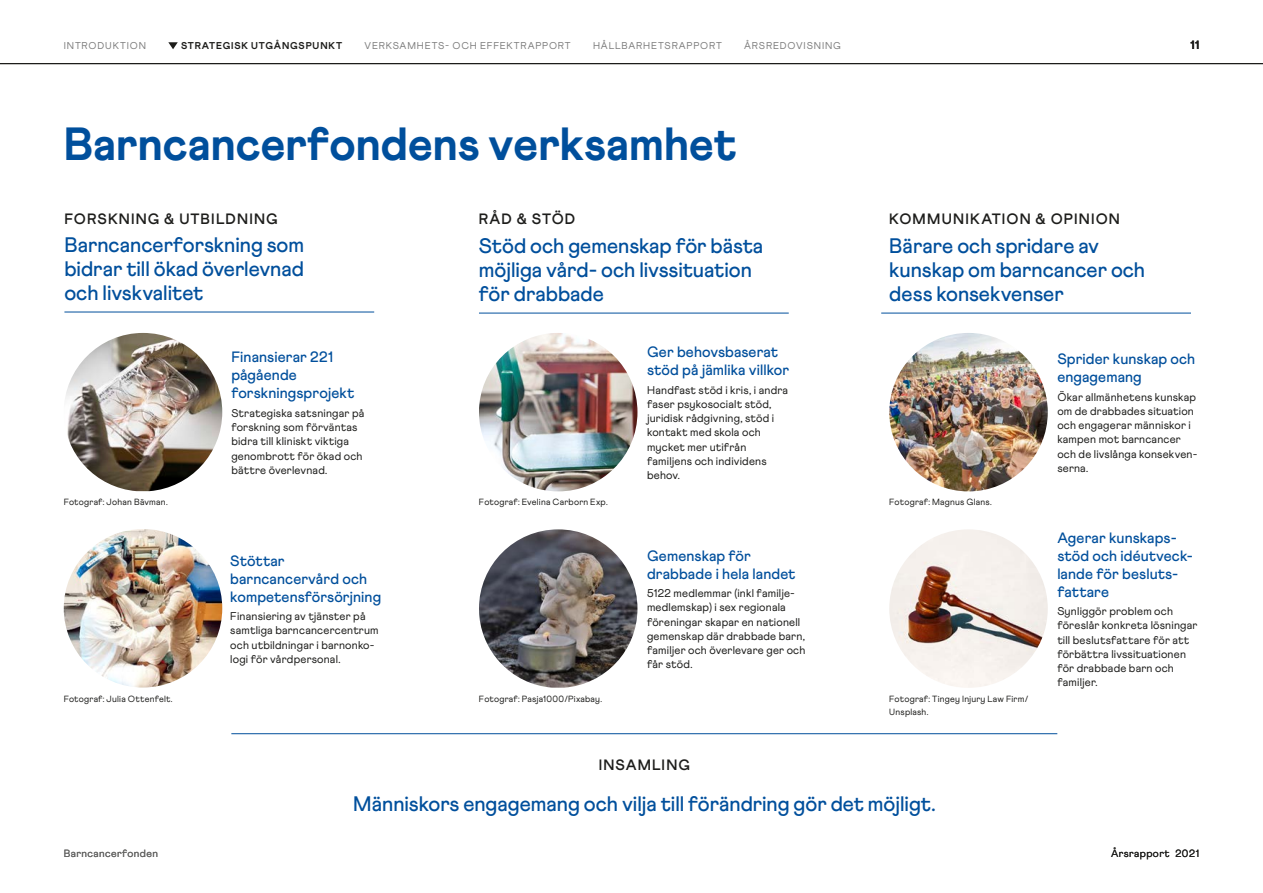
<style>
.page{position:relative;width:1263px;height:893px;background:#fff}
.page>*{position:absolute;margin:0;border:0;box-sizing:border-box;transform-origin:0 0}
._2021_Rubrik_1_Bold{font:800 46.5px "Athletics";color:#004f9c}
._2021_Rubrik_3_mediu{font:500 21px/24px "Athletics";color:#004f9c}
.Rubrik_3_fvb{font:500 21px "Athletics";color:#004f9c}
._2021_Underrubrik2_f{font:500 15px/18px "Athletics";letter-spacing:.005em;color:#004f9c}
._2021_Nedryckare_ver{font:700 15px "Athletics";letter-spacing:.075em;color:#1d1d1b}
.Underrubrik2_fakta{font:500 15px/18px "Athletics";letter-spacing:.005em;color:#004f9c}
.sidnummer{font:800 12px "Athletics";color:#1d1d1b}
.Fakta_brödtext{font:11.25px/14.2px "Athletics";letter-spacing:.015em;color:#1d1d1b}
.footer_vänster{font:10.5px "Athletics";letter-spacing:.04em;color:#646463}
.footer_höger{font:10.5px "Athletics";letter-spacing:.04em;color:#1d1d1b}
.t1{font:9.9px "Athletics";letter-spacing:.085em;color:#7c7c7c}
.t2{font:800 9.9px "Athletics";letter-spacing:.085em;color:#1d1d1b}
.Fotograftext{font:9px/12.3px "Athletics";letter-spacing:.025em;color:#1d1d1b}
</style>
<div class="page">
<img style="left:64px;top:333px;width:158px;height:158px;border-radius:77px">
<img style="left:479px;top:333px;width:158px;height:158px;border-radius:79px">
<img style="left:889px;top:333px;width:159px;height:158px;border-radius:79px">
<img style="left:479px;top:529px;width:158px;height:159px;border-radius:78px">
<img style="left:889px;top:529px;width:159px;height:159px;border-radius:79px">
<img style="left:64px;top:529px;width:158px;height:158px;border-radius:79px">
<hr style="left:479px;top:313px;width:310px;height:1px;background:#004f9c">
<hr style="left:881px;top:313px;width:310px;height:1px;background:#004f9c">
<hr style="left:231px;top:733px;width:826px;height:1px;background:#004f9c">
<hr style="left:64px;top:312px;width:310px;height:1px;background:#004f9c">
<svg style="left:168px;top:42px;width:10px;height:7px"></svg>
<hr style="left:0;top:63px;width:1263px;height:1px;background:#1d1d1b">
<p class="t1" style="left:64px;top:40px;width:84px">INTRODUKTION</p>
<p class="t2" style="left:181px;top:40px;width:163px">STRATEGISK UTGÅNGSPUNKT</p>
<p class="t1" style="left:365px;top:40px;width:208px">VERKSAMHETS- OCH EFFEKTRAPPORT</p>
<p class="t1" style="left:593px;top:40px;width:130px">HÅLLBARHETSRAPPORT</p>
<p class="t1" style="left:744px;top:40px;width:98px">ÅRSREDOVISNING</p>
<p class="_2021_Rubrik_1_Bold" style="left:64px;top:116px;width:675px">Barncancerfondens verksamhet</p>
<p class="_2021_Nedryckare_ver" style="left:64px;top:210px;width:215px">FORSKNING &amp; UTBILDNING</p>
<p class="_2021_Nedryckare_ver" style="left:479px;top:210px;width:98px">RÅD &amp; STÖD</p>
<p class="_2021_Nedryckare_ver" style="left:889px;top:210px;width:232px">KOMMUNIKATION &amp; OPINION</p>
<p class="_2021_Rubrik_3_mediu" style="left:64px;top:233px;width:241px;text-align:justify">Barncancerforskning som bidrar till ökad överlevnad och livskvalitet</p>
<p class="_2021_Rubrik_3_mediu" style="left:479px;top:234px;width:286px">Stöd och gemenskap för bästa möjliga vård- och livssituation för drabbade</p>
<p class="_2021_Rubrik_3_mediu" style="left:889px;top:234px;width:257px">Bärare och spridare av kunskap om barncancer och dess konsekvenser</p>
<p class="sidnummer" style="left:1190px;top:38px;width:10px">11</p>
<p class="Underrubrik2_fakta" style="left:231px;top:348px;width:125px">Finansierar 221 pågående forskningsprojekt</p>
<p class="Fakta_brödtext" style="left:231px;top:406px;width:135px">Strategiska satsningar på forskning som förväntas bidra till kliniskt viktiga genombrott för ökad och bättre överlevnad.</p>
<p class="_2021_Underrubrik2_f" style="left:647px;top:343px;width:144px">Ger behovsbaserat stöd på jämlika villkor</p>
<p class="Fakta_brödtext" style="left:647px;top:383px;width:143px">Handfast stöd i kris, i andra faser psykosocialt stöd, juridisk rådgivning, stöd i kontakt med skola och mycket mer utifrån familjens och individens behov.</p>
<p class="Fotograftext" style="left:64px;top:496px;width:105px">Fotograf: Johan Bävman.</p>
<p class="Fotograftext" style="left:479px;top:496px;width:130px">Fotograf: Evelina Carborn Exp.</p>
<p class="Fotograftext" style="left:889px;top:496px;width:104px">Fotograf: Magnus Glans.</p>
<p class="_2021_Underrubrik2_f" style="left:230px;top:551px;width:152px">Stöttar barncancervård och kompetensförsörjning</p>
<p class="Fakta_brödtext" style="left:230px;top:609px;width:150px">Finansiering av tjänster på samtliga barncancercentrum och utbildningar i barnonko&shy;logi för vårdpersonal.</p>
<p class="_2021_Underrubrik2_f" style="left:647px;top:547px;width:150px">Gemenskap för drabbade i hela landet</p>
<p class="Fakta_brödtext" style="left:647px;top:586px;width:160px">5122 medlemmar (inkl familje&shy;medlemskap) i sex regionala föreningar skapar en nationell gemenskap där drabbade barn, familjer och överlevare ger och får stöd.</p>
<p class="Fotograftext" style="left:64px;top:693px;width:110px">Fotograf: Julia Ottenfelt.</p>
<p class="Fotograftext" style="left:479px;top:693px;width:125px">Fotograf: Pasja1000/Pixabay.</p>
<p class="Fotograftext" style="left:889px;top:693px;width:141px">Fotograf: Tingey Injury Law Firm/<br>Unsplash.</p>
<p class="_2021_Nedryckare_ver" style="left:599px;top:756px;width:93px">INSAMLING</p>
<p class="footer_vänster" style="left:64px;top:847px;width:96px">Barncancerfonden</p>
<p class="Rubrik_3_fvb" style="left:353px;top:791px;width:584px">Människors engagemang och vilja till förändring gör det möjligt.</p>
<p class="_2021_Underrubrik2_f" style="left:1057px;top:350px;width:139px">Sprider kunskap och engagemang</p>
<p class="Fakta_brödtext" style="left:1057px;top:390px;width:142px">Ökar allmänhetens kunskap om de drabbades situation och engagerar människor i kampen mot barncancer och de livslånga konsekven&shy;serna.</p>
<p class="_2021_Underrubrik2_f" style="left:1057px;top:529px;width:137px">Agerar kunskaps&shy;stöd och idéutveck&shy;lande för besluts&shy;fattare</p>
<p class="Fakta_brödtext" style="left:1057px;top:604px;width:142px">Synliggör problem och föreslår konkreta lösningar till beslutsfattare för att förbättra livssituationen för drabbade barn och familjer.</p>
<p class="footer_höger" style="left:1111px;top:847px;width:90px">Årsrapport 2021</p>
</div>
